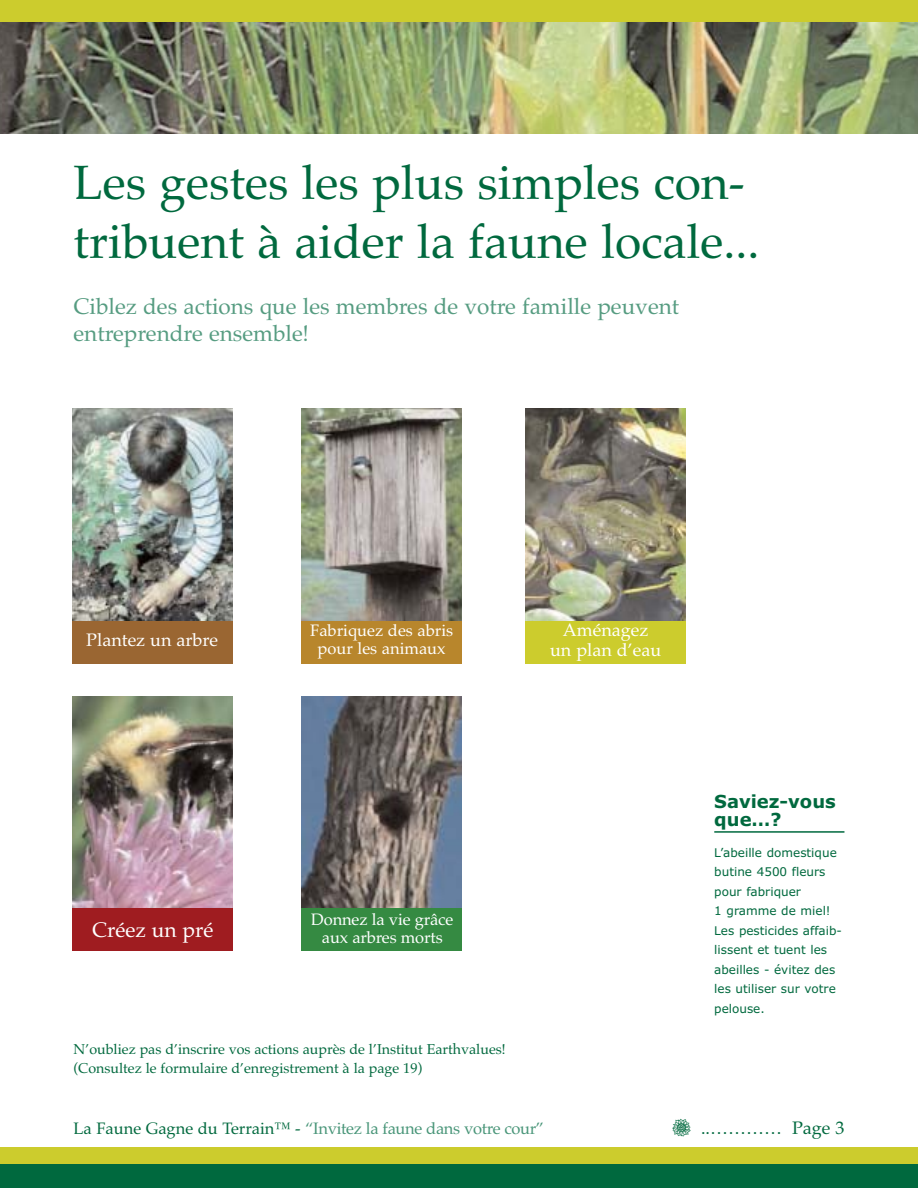
<style>
.page{position:relative;width:918px;height:1188px;background:#fff}
.page>*{position:absolute;margin:0;border:0;box-sizing:border-box;transform-origin:0 0}
.t1{font:48px/58.5px "Palatino";color:#00693e}
.t2{font:22.5px/27.5px "Palatino";color:#569c81}
.t3{font:21px "Palatino";color:#fff}
.t4{font:18px/19.5px "Palatino";color:#fff;text-align:center}
.t5{font:700 18px/18px "Verdana";color:#00693e}
.t6{font:18px "Palatino";color:#00693e}
.t7{font:16.5px/18px "Palatino";color:#fff;text-align:center}
.t8{font:16.5px "Palatino";letter-spacing:-.02em;color:#489578}
.t9{font:14.25px/19.5px "Palatino";color:#00693e}
.t10{font:12px/19.5px "Verdana";color:#00693e}
.s1{color:#00693e}
.s2{font-family:"Mini Pics Lil Flowers"}
</style>
<div class="page">
<div style="left:0;top:1148px;width:918px;height:25px;background:#cccc2d"></div>
<div style="left:0;top:1164px;width:918px;height:24px;background:#00693e"></div>
<div style="left:0;top:0;width:918px;height:26px;background:#cccc2d"></div>
<img style="left:0;top:22px;width:918px;height:112px">
<hr style="left:714px;top:831px;width:130px;height:2px;background:#00693e">
<img style="left:72px;top:409px;width:160px;height:212px">
<img style="left:302px;top:409px;width:160px;height:212px">
<img style="left:526px;top:409px;width:160px;height:212px">
<img style="left:72px;top:697px;width:160px;height:211px">
<img style="left:302px;top:697px;width:160px;height:211px">
<div style="left:72px;top:621px;width:160px;height:43px;background:#9a6632"></div>
<div style="left:302px;top:621px;width:160px;height:43px;background:#b8862c"></div>
<div style="left:526px;top:621px;width:160px;height:43px;background:#cccc2d"></div>
<div style="left:72px;top:908px;width:160px;height:43px;background:#9f1c20"></div>
<div style="left:302px;top:908px;width:160px;height:43px;background:#358a42"></div>
<h1 class="t1" style="left:74px;top:159px;width:687px">Les gestes les plus simples con&shy;tribuent à aider la faune locale...</h1>
<h2 class="t2" style="left:74px;top:295px;width:607px">Ciblez des actions que les membres de votre famille peuvent entreprendre ensemble!</h2>
<h3 class="t4" style="left:86px;top:632px;width:133px">Plantez un arbre</h3>
<h3 class="t7" style="left:310px;top:623px;width:144px">Fabriquez des abris pour les animaux</h3>
<h3 class="t4" style="left:550px;top:622px;width:113px">Aménagez un plan d’eau</h3>
<h3 class="t3" style="left:92px;top:922px;width:123px">Créez un pré</h3>
<h3 class="t7" style="left:311px;top:912px;width:144px">Donnez la vie grâce aux arbres morts</h3>
<p class="t9" style="left:74px;top:1041px;width:434px">N’oubliez pas d’inscrire vos actions auprès de l’Institut Earthvalues! (Consultez le formulaire d’enregistrement à la page 19)</p>
<h3 class="t5" style="left:714px;top:794px;width:123px">Saviez-vous que…?</h3>
<p class="t10" style="left:714px;top:843px;width:129px">L’abeille domestique butine 4500 fleurs pour fabriquer<br>1 gramme de miel!<br>Les pesticides affaib&shy;lissent et tuent les abeilles - évitez des les utiliser sur votre pelouse.</p>
<h3 class="t8" style="left:74px;top:1122px;width:472px"><span class="s1">La Faune Gagne du Terrain™ -</span> “Invitez la faune dans votre cour”</h3>
<h3 class="t6" style="left:672px;top:1121px;width:174px"><span class="s2">l</span> ..………… Page 3</h3>
</div>
